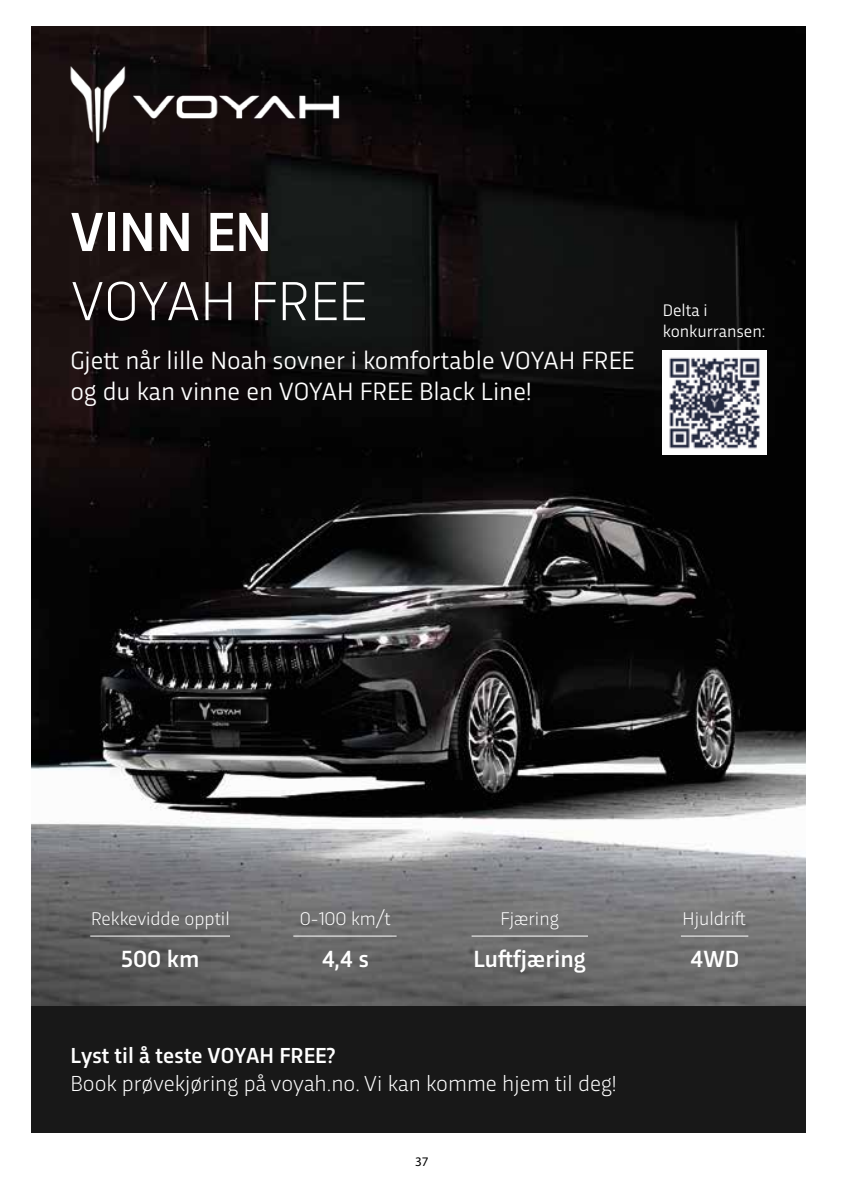
<style>
.page{position:relative;width:844px;height:1191px;background:#fff}
.page>*{position:absolute;margin:0;border:0;box-sizing:border-box;transform-origin:0 0}
.t1{font:300 57.57px "Trasandina";color:#fff}
.t2{font:500 57.57px "Trasandina";color:#fff}
.t3{font:26.07px/31.3px "Trasandina";color:#fff}
.t4{font:500 24.5px "Trasandina";color:#fff}
.t5{font:300 22.75px "Trasandina";color:#fff}
.t6{font:500 22.75px "Trasandina";color:#fff}
.t7{font:300 19.25px "Trasandina";color:#fff}
.t8{font:17.5px/21px "Trasandina";color:#fff}
.t9{font:13.12px "Myriad Pro";color:#000}
</style>
<div class="page">
<img style="left:31px;top:27px;width:774px;height:979px">
<div style="left:31px;top:1006px;width:774px;height:127px;background:#181818"></div>
<img style="left:70px;top:66px;width:272px;height:78px">
<hr style="left:90px;top:935px;width:140px;height:1px;background:#fff">
<hr style="left:293px;top:935px;width:103px;height:1px;background:#fff">
<hr style="left:471px;top:935px;width:117px;height:1px;background:#fff">
<hr style="left:680px;top:935px;width:68px;height:1px;background:#fff">
<img style="left:662px;top:351px;width:104px;height:104px">
<h1 class="t2" style="left:70px;top:189px;width:203px">VINN EN</h1>
<h1 class="t1" style="left:70px;top:260px;width:297px">VOYAH FREE</h1>
<p class="t3" style="left:70px;top:342px;width:565px">Gjett når lille Noah sovner i komfortable VOYAH FREE og du kan vinne en VOYAH FREE Black Line!</p>
<p class="t8" style="left:662px;top:298px;width:104px">Delta i konkurransen:</p>
<p class="t7" style="left:91px;top:904px;width:140px">Rekkevidde opptil</p>
<p class="t7" style="left:300px;top:905px;width:92px">0-100 km/t</p>
<p class="t4" style="left:321px;top:940px;width:49px">4,4 s</p>
<p class="t4" style="left:121px;top:940px;width:80px">500 km</p>
<p class="t7" style="left:500px;top:905px;width:60px">Fjæring</p>
<p class="t4" style="left:473px;top:940px;width:114px">Luftfjæring</p>
<p class="t6" style="left:70px;top:1038px;width:266px">Lyst til å teste VOYAH FREE?</p>
<p class="t5" style="left:70px;top:1067px;width:547px">Book prøvekjøring på voyah.no. Vi kan komme hjem til deg!</p>
<p class="t9" style="left:415px;top:1153px;width:15px">37</p>
<p class="t7" style="left:682px;top:905px;width:65px">Hjuldrift</p>
<p class="t4" style="left:689px;top:940px;width:51px">4WD</p>
</div>
